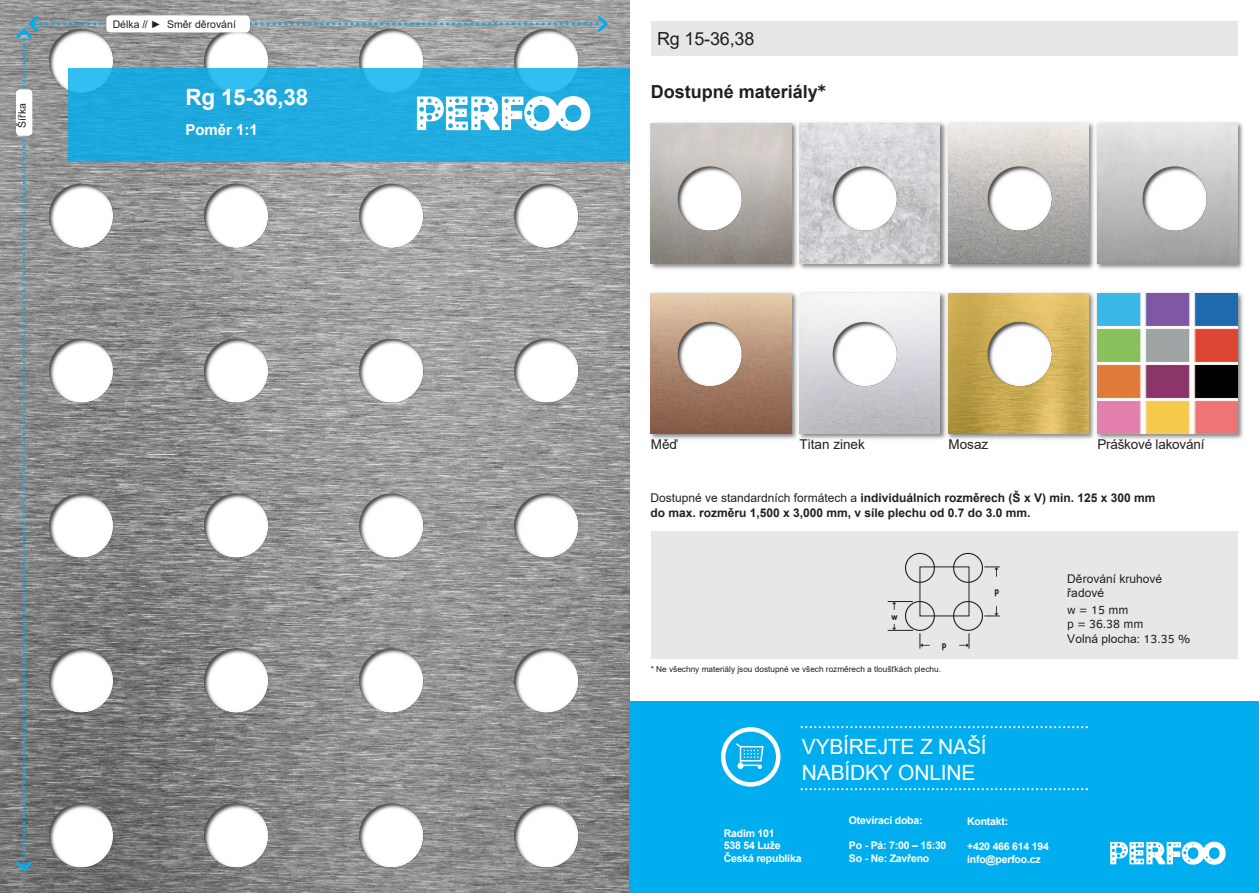
<style>
.page{position:relative;width:1259px;height:893px;background:#fff}
.page>*{position:absolute;margin:0;border:0;box-sizing:border-box;transform-origin:0 0}
.t1{font:700 22.5px "Arial";letter-spacing:-.01em;color:#fff}
.t2{font:21px/25.2px "Arial";letter-spacing:-.01em;color:#fff}
.t3{font:700 18px "Arial";color:#231f20}
.t4{font:18px "Arial";letter-spacing:-.01em;color:#231f20}
.t5{font:700 15px "Arial";color:#fff}
.t6{font:13.5px "Arial";letter-spacing:-.01em;color:#231f20}
.t7{font:700 12px/15px "Arial";color:#231f20}
.t8{font:12px/14.4px "Arial";color:#231f20}
.t9{font:12px/14.4px "Clear Sans";color:#231f20}
.t10{font:700 10.5px/12.6px "Arial";letter-spacing:-.02em;color:#fff}
.t11{font:10.5px "Arial";color:#231f20}
.t12{font:700 10.2px "Conduit ITC Pro";color:#231f20}
.t13{font:8.25px "Arial";color:#231f20}
.s1{font-weight:700}
.s2{font-family:"Clear Sans"}
.s3{font-weight:400}
</style>
<div class="page">
<img style="left:0;top:0;width:629px;height:893px">
<img style="left:1091px;top:121px;width:153px;height:148px">
<img style="left:650px;top:293px;width:144px;height:146px">
<img style="left:951px;top:434px;width:140px;height:5px">
<img style="left:794px;top:434px;width:157px;height:5px">
<img style="left:1091px;top:292px;width:153px;height:147px">
<div style="left:629px;top:702px;width:630px;height:191px;background:#00aeef"></div>
<div style="left:651px;top:531px;width:586px;height:128px;background:#e6e7e9"></div>
<svg style="left:919px;top:566px;width:50px;height:83px"></svg>
<svg style="left:984px;top:606px;width:15px;height:11px"></svg>
<svg style="left:984px;top:567px;width:15px;height:10px"></svg>
<svg style="left:887px;top:624px;width:26px;height:7px"></svg>
<svg style="left:887px;top:601px;width:26px;height:9px"></svg>
<div style="left:953px;top:601px;width:30px;height:30px;border:1px solid #231f20;border-radius:50%"></div>
<div style="left:953px;top:553px;width:30px;height:30px;border:1px solid #231f20;border-radius:50%"></div>
<div style="left:905px;top:601px;width:30px;height:30px;border:1px solid #231f20;border-radius:50%"></div>
<div style="left:905px;top:553px;width:30px;height:30px;border:1px solid #231f20;border-radius:50%"></div>
<img style="left:651px;top:123px;width:586px;height:311px">
<svg style="left:800px;top:726px;width:288px;height:2px"></svg>
<svg style="left:800px;top:788px;width:288px;height:2px"></svg>
<svg style="left:721px;top:727px;width:59px;height:60px"></svg>
<svg style="left:1110px;top:842px;width:115px;height:23px"></svg>
<div style="left:68px;top:68px;width:561px;height:94px;background:#1fabdf"></div>
<svg style="left:13px;top:13px;width:597px;height:861px"></svg>
<div style="left:651px;top:21px;width:586px;height:34px;background:#e6e7e9"></div>
<p class="t11" style="left:15px;top:128px;width:26px;rotate:-90deg">Šířka</p>
<p class="t11" style="left:113px;top:17px;width:125px">Délka // <span class="s1">►</span> Směr děrování</p>
<h1 class="t1" style="left:185px;top:82px;width:124px">Rg 15-36,38</h1>
<p class="t5" style="left:185px;top:120px;width:74px">Poměr 1:1</p>
<h3 class="t4" style="left:657px;top:26px;width:99px">Rg 15-36,38</h3>
<h3 class="t3" style="left:651px;top:79px;width:177px">Dostupné materiály<span class="s2">*</span></h3>
<p class="t6" style="left:651px;top:435px;width:29px">Měď</p>
<p class="t6" style="left:799px;top:435px;width:67px">Titan zinek</p>
<p class="t6" style="left:948px;top:435px;width:41px">Mosaz</p>
<p class="t6" style="left:1097px;top:435px;width:109px">Práškové lakování</p>
<p class="t7" style="left:650px;top:491px;width:506px"><span class="s3">Dostupné ve standardních formátech a</span> individuálních rozměrech (Š x V) min. 125 x 300 mm do max. rozměru 1,500 x 3,000 mm, v síle plechu od 0.7 do 3.0 mm.</p>
<p class="t12" style="left:891px;top:610px;width:8px">w</p>
<p class="t12" style="left:941px;top:639px;width:6px">p</p>
<p class="t13" style="left:651px;top:663px;width:292px">* Ne všechny materiály jsou dostupné ve všech rozměrech a tloušťkách plechu.</p>
<p class="t12" style="left:994px;top:584px;width:6px">p</p>
<p class="t8" style="left:1067px;top:571px;width:96px">Děrování kruhové řadové</p>
<p class="t9" style="left:1067px;top:602px;width:78px">w = 15 mm<br>p = 36.38 mm</p>
<p class="t8" style="left:1067px;top:631px;width:124px">Volná plocha<span class="s2">: 13.35 %</span></p>
<h2 class="t2" style="left:802px;top:734px;width:186px">VYBÍREJTE Z NAŠÍ<br>NABÍDKY ONLINE</h2>
<p class="t10" style="left:724px;top:827px;width:79px">Radim 101<br>538 54 Luže<br>Česká republika</p>
<p class="t10" style="left:849px;top:814px;width:75px">Otevírací doba:</p>
<p class="t10" style="left:849px;top:839px;width:99px">Po - Pá: 7:00 – 15:30<br>So - Ne: Zavřeno</p>
<p class="t10" style="left:967px;top:815px;width:43px">Kontakt:</p>
<p class="t10" style="left:967px;top:840px;width:83px">+420 466 614 194 info@perfoo.cz</p>
</div>
